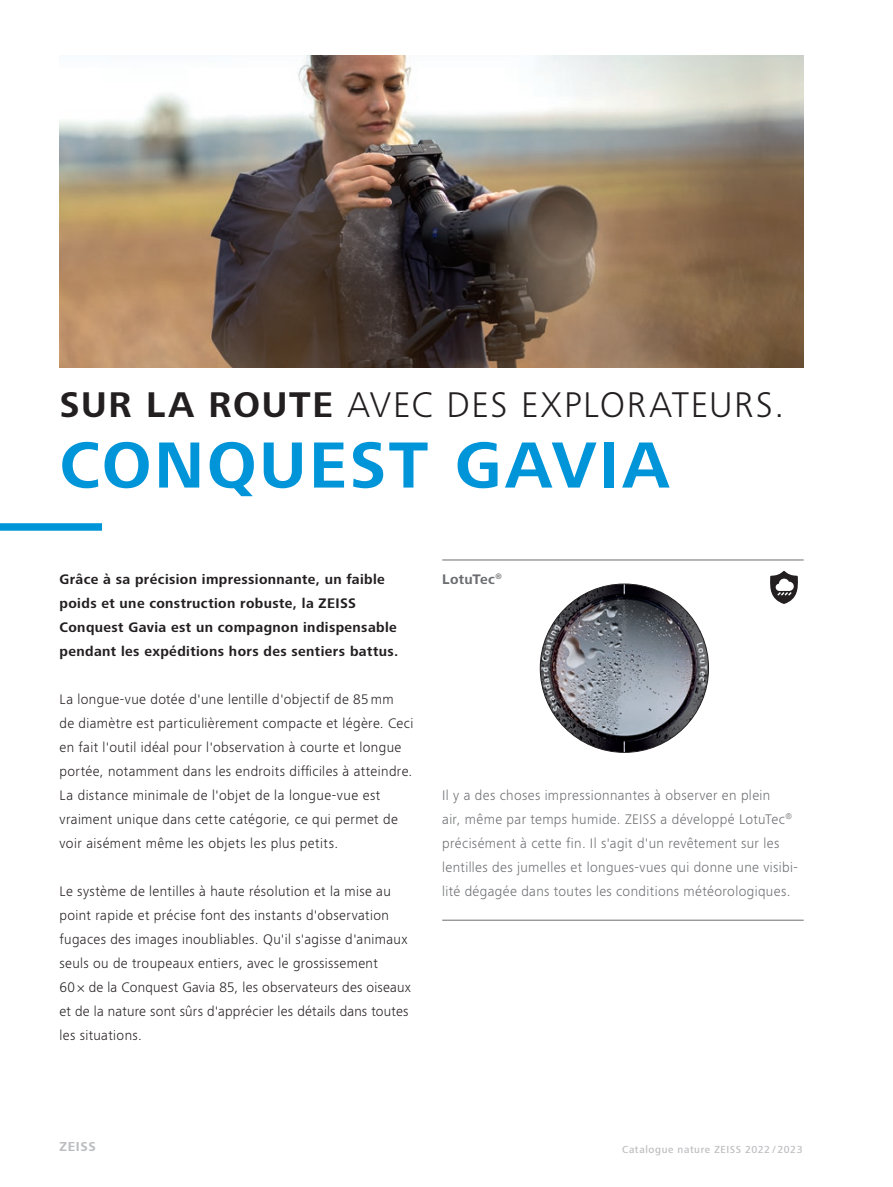
<style>
.page{position:relative;width:893px;height:1187px;background:#fff}
.page>*{position:absolute;margin:0;border:0;box-sizing:border-box;transform-origin:0 0}
.t1{font:700 67.5px "ZEISS Frutiger Next W1 G";letter-spacing:.04em;color:#0095d9}
.t2{font:300 36.75px "ZEISS Frutiger Next W1 G";letter-spacing:.045em;color:#231f20}
.t3{font:300 14.25px/24px "ZEISS Frutiger Next W1 G";letter-spacing:.025em;color:#231f20}
.t4{font:300 14.25px/24px "ZEISS Frutiger Next W1 G";letter-spacing:.025em;color:#6c6d70}
.t5{font:700 14.25px/24px "ZEISS Frutiger Next W1 G";letter-spacing:.025em;color:#231f20}
.t6{font:700 14.25px "ZEISS Frutiger Next W1 G";letter-spacing:.025em;color:#6c6d70}
.t7{font:700 13.35px "ZEISS Frutiger Next W1 G";letter-spacing:.055em;color:#bcbdc0}
.t8{font:500 10.5px "ZEISS Frutiger Next W1 G";letter-spacing:.055em;color:#bcbdc0}
.s1{font-weight:700}
</style>
<div class="page">
<img style="left:60px;top:55px;width:744px;height:312px">
<div style="left:0;top:523px;width:102px;height:7px;background:#0095d9"></div>
<img style="left:540px;top:584px;width:168px;height:168px;border-radius:84px">
<svg style="left:770px;top:571px;width:28px;height:33px"></svg>
<hr style="left:442px;top:919px;width:362px;height:1px;background:#6c6d70">
<hr style="left:442px;top:559px;width:362px;height:1px;background:#6c6d70">
<h2 class="t2" style="left:60px;top:379px;width:726px"><span class="s1">SUR LA ROUTE</span> AVEC DES EXPLORATEURS.</h2>
<h1 class="t1" style="left:60px;top:417px;width:611px">CONQUEST GAVIA</h1>
<p class="t5" style="left:60px;top:566px;width:340px">Grâce à sa précision impressionnante, un faible poids et une construction robuste, la ZEISS Conquest Gavia est un compagnon indispensable pendant les expéditions hors des sentiers battus.</p>
<p class="t3" style="left:60px;top:686px;width:355px">La longue-vue dotée d'une lentille d'objectif de 85 mm<br>de diamètre est particulièrement compacte et légère. Ceci en fait l'outil idéal pour l'observation à courte et longue portée, notamment dans les endroits difficiles à atteindre.<br>La distance minimale de l'objet de la longue-vue est vraiment unique dans cette catégorie, ce qui permet de voir aisément même les objets les plus petits.</p>
<p class="t3" style="left:60px;top:878px;width:353px">Le système de lentilles à haute résolution et la mise au point rapide et précise font des instants d'observation fugaces des images inoubliables. Qu'il s'agisse d'animaux seuls ou de troupeaux entiers, avec le grossissement<br>60 × de la Conquest Gavia 85, les observateurs des oiseaux et de la nature sont sûrs d'apprécier les détails dans toutes les situations.</p>
<p class="t6" style="left:442px;top:568px;width:61px">LotuTec<sup>®</sup></p>
<p class="t4" style="left:442px;top:782px;width:357px">Il y a des choses impressionnantes à observer en plein<br>air, même par temps humide. ZEISS a développé LotuTec<sup>® </sup>précisément à cette fin. Il s'agit d'un revêtement sur les lentilles des jumelles et longues-vues qui donne une visibi&shy;lité dégagée dans toutes les conditions météorologiques.</p>
<p class="t7" style="left:60px;top:1137px;width:38px">ZEISS</p>
<p class="t8" style="left:622px;top:1142px;width:182px">Catalogue nature ZEISS 2022 / 2023</p>
</div>
